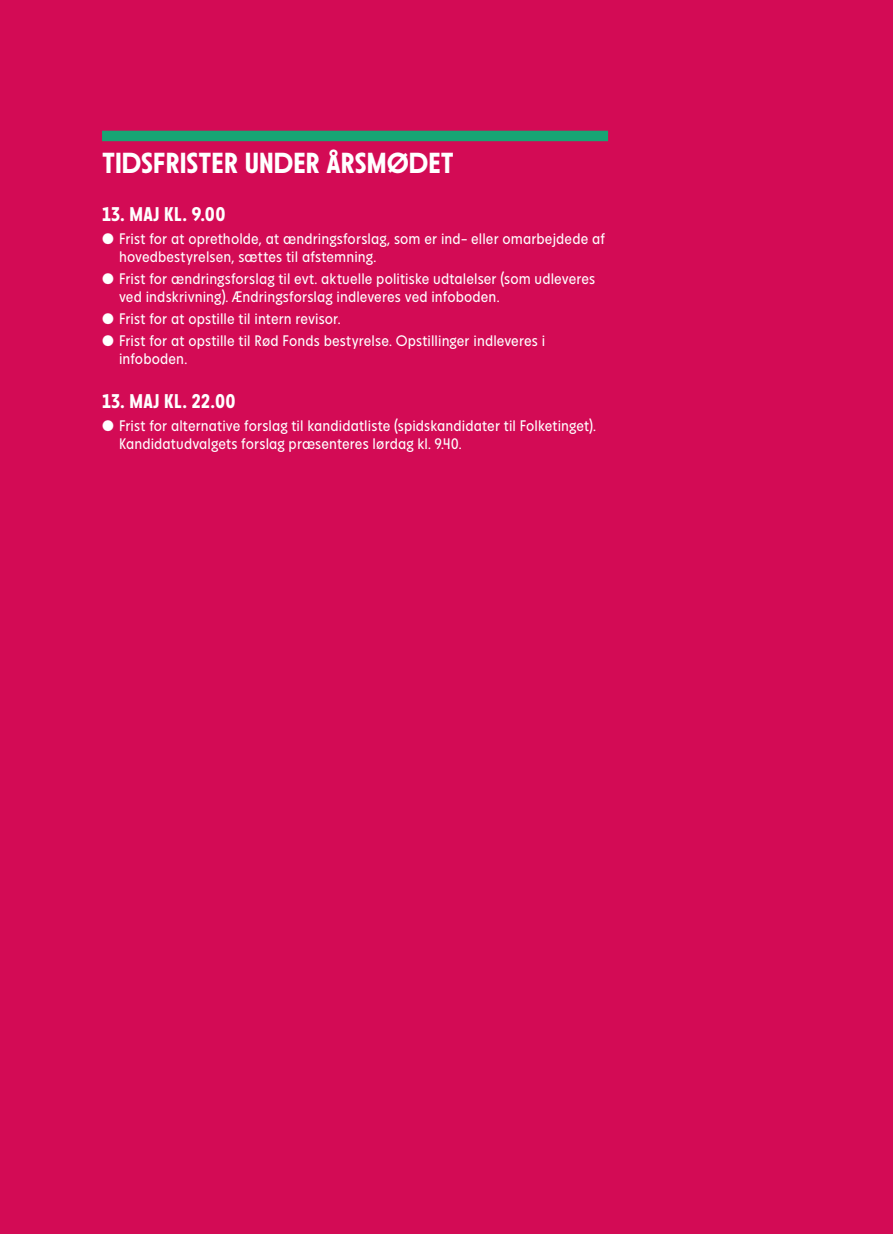
<style>
.page{position:relative;width:893px;height:1234px;background:#fff}
.page>*{position:absolute;margin:0;border:0;box-sizing:border-box;transform-origin:0 0}
.t1{font:700 28.5px "Maj";color:#fff}
.t2{font:700 19.5px "Maj";letter-spacing:.015em;color:#fff}
.t3{font:15px/18px "Maj";letter-spacing:.005em;color:#fff}
</style>
<div class="page">
<div style="left:0;top:0;width:893px;height:1233px;background:#d30b55"></div>
<div style="left:102px;top:131px;width:506px;height:10px;background:#18a574"></div>
<h1 class="t1" style="left:102px;top:147px;width:353px">TIDSFRISTER UNDER ÅRSMØDET</h1>
<h2 class="t2" style="left:102px;top:204px;width:125px">13. MAJ KL. 9.00</h2>
<p class="t3" style="left:119px;top:229px;width:487px;text-indent:-17px">• Frist for at opretholde, at ændringsforslag, som er ind- eller omarbejdede af hovedbestyrelsen, sættes til afstemning.</p>
<p class="t3" style="left:119px;top:270px;width:478px;text-indent:-17px">• Frist for ændringsforslag til evt. aktuelle politiske udtalelser (som udleveres ved indskrivning). Ændringsforslag indleveres ved infoboden.</p>
<p class="t3" style="left:102px;top:310px;width:240px">• Frist for at opstille til intern revisor.</p>
<p class="t3" style="left:119px;top:332px;width:428px;text-indent:-17px">• Frist for at opstille til Rød Fonds bestyrelse. Opstillinger indleveres i infoboden.</p>
<h2 class="t2" style="left:102px;top:391px;width:135px">13. MAJ KL. 22.00</h2>
<p class="t3" style="left:119px;top:417px;width:478px;text-indent:-17px">• Frist for alternative forslag til kandidatliste (spidskandidater til Folketinget).<br>Kandidatudvalgets forslag præsenteres lørdag kl. 9.40.</p>
</div>
